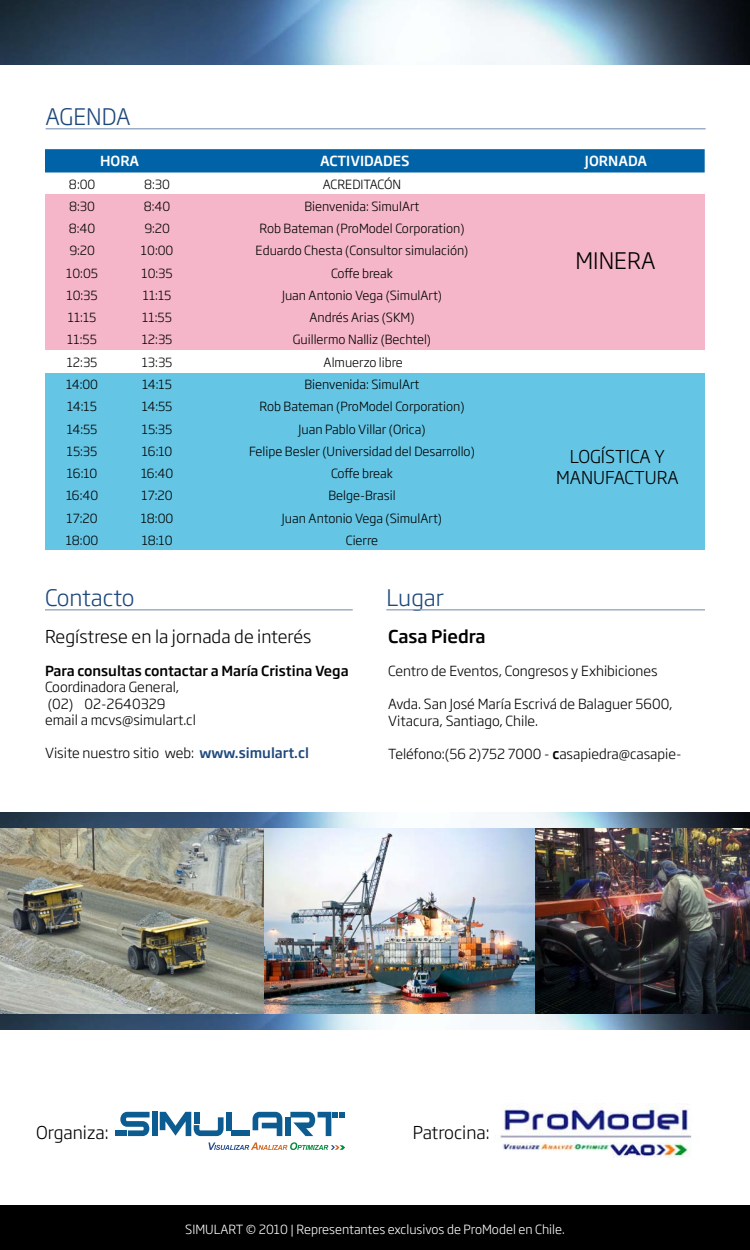
<style>
.page{position:relative;width:750px;height:1250px;background:#fff}
.page>*{position:absolute;margin:0;border:0;box-sizing:border-box;transform-origin:0 0}
.t1{font:300 22.5px "Soho Gothic Pro";color:#1e487c}
.t2{font:300 22.5px "Soho Gothic Pro";color:#000}
.t3{font:300 17.5px/21px "Soho Gothic Pro";color:#000;text-align:center}
.t4{font:500 17.5px "Soho Gothic Pro";color:#000}
.t5{font:300 13.75px/16.5px "Soho Gothic Pro";color:#000}
.t6{font:500 13.75px "Soho Gothic Pro";color:#000}
.t7{font:500 13.75px "Soho Gothic Pro";color:#fff}
.t8{font:300 12.5px "Soho Gothic Pro";color:#000}
.t9{font:300 12.5px "Soho Gothic Pro";color:#fff}
.s1{font-weight:500;color:#1e487c}
.s2{font-weight:500}
</style>
<div class="page">
<div style="left:45px;top:374px;width:660px;height:176px;background:#65c5e4"></div>
<div style="left:46px;top:194px;width:659px;height:156px;background:#f5b6c9"></div>
<svg style="left:45px;top:149px;width:660px;height:24px;background:#0766a9"></svg>
<hr style="left:46px;top:128px;width:660px;height:1px;background:#8aa0bb">
<hr style="left:45px;top:609px;width:308px;height:1px;background:#8aa0bb">
<hr style="left:386px;top:609px;width:319px;height:1px;background:#8aa0bb">
<div style="left:0;top:1205px;width:750px;height:45px;background:#000"></div>
<img style="left:500px;top:1104px;width:192px;height:54px">
<img style="left:0;top:827px;width:264px;height:188px">
<img style="left:264px;top:827px;width:271px;height:188px">
<img style="left:535px;top:827px;width:215px;height:188px">
<img style="left:0;top:812px;width:750px;height:15px">
<img style="left:0;top:1015px;width:750px;height:14px">
<img style="left:0;top:0;width:750px;height:65px">
<div style="left:152px;top:1112px;width:5px;height:24px;background:#0d5c91"></div>
<svg style="left:253px;top:1112px;width:29px;height:24px"></svg>
<div style="left:226px;top:1112px;width:6px;height:18px;background:#0d5c91"></div>
<div style="left:231px;top:1130px;width:19px;height:6px;background:#0d5c91"></div>
<svg style="left:160px;top:1112px;width:64px;height:24px"></svg>
<div style="left:285px;top:1117px;width:5px;height:19px;background:#0d5c91"></div>
<svg style="left:290px;top:1112px;width:55px;height:24px"></svg>
<svg style="left:115px;top:1112px;width:35px;height:24px"></svg>
<svg style="left:208px;top:1142px;width:137px;height:8px"></svg>
<h1 class="t1" style="left:46px;top:99px;width:86px">AGENDA</h1>
<p class="t7" style="left:100px;top:150px;width:41px">HORA</p>
<p class="t7" style="left:320px;top:150px;width:91px">ACTIVIDADES</p>
<p class="t7" style="left:585px;top:150px;width:64px">JORNADA</p>
<p class="t8" style="left:69px;top:174px;width:28px">8:00</p>
<p class="t8" style="left:144px;top:174px;width:27px">8:30</p>
<p class="t8" style="left:323px;top:174px;width:80px">ACREDITACÓN</p>
<p class="t8" style="left:69px;top:196px;width:27px">8:30</p>
<p class="t8" style="left:144px;top:196px;width:28px">8:40</p>
<p class="t8" style="left:305px;top:196px;width:116px">Bienvenida: SimulArt</p>
<p class="t8" style="left:69px;top:219px;width:28px">8:40</p>
<p class="t8" style="left:144px;top:219px;width:27px">9:20</p>
<p class="t8" style="left:259px;top:219px;width:207px">Rob Bateman (ProModel Corporation)</p>
<p class="t8" style="left:69px;top:241px;width:27px">9:20</p>
<p class="t8" style="left:141px;top:241px;width:34px">10:00</p>
<p class="t8" style="left:256px;top:241px;width:214px">Eduardo Chesta (Consultor simulación)</p>
<p class="t8" style="left:66px;top:263px;width:33px">10:05</p>
<p class="t8" style="left:142px;top:263px;width:33px">10:35</p>
<p class="t8" style="left:331px;top:263px;width:64px">Coffe break</p>
<p class="t8" style="left:67px;top:286px;width:33px">10:35</p>
<p class="t8" style="left:143px;top:286px;width:30px">11:15</p>
<p class="t8" style="left:282px;top:286px;width:162px">Juan Antonio Vega (SimulArt)</p>
<p class="t8" style="left:68px;top:308px;width:30px">11:15</p>
<p class="t8" style="left:142px;top:308px;width:31px">11:55</p>
<p class="t8" style="left:309px;top:308px;width:107px">Andrés Arias (SKM)</p>
<p class="t8" style="left:67px;top:330px;width:31px">11:55</p>
<p class="t8" style="left:142px;top:330px;width:32px">12:35</p>
<p class="t8" style="left:293px;top:330px;width:140px">Guillermo Nalliz (Bechtel)</p>
<p class="t8" style="left:67px;top:352px;width:32px">12:35</p>
<p class="t8" style="left:142px;top:352px;width:32px">13:35</p>
<p class="t8" style="left:324px;top:352px;width:81px">Almuerzo libre</p>
<p class="t8" style="left:66px;top:375px;width:33px">14:00</p>
<p class="t8" style="left:142px;top:375px;width:31px">14:15</p>
<p class="t8" style="left:305px;top:375px;width:117px">Bienvenida: SimulArt</p>
<p class="t8" style="left:67px;top:397px;width:31px">14:15</p>
<p class="t8" style="left:142px;top:397px;width:32px">14:55</p>
<p class="t8" style="left:259px;top:397px;width:207px">Rob Bateman (ProModel Corporation)</p>
<p class="t8" style="left:67px;top:419px;width:32px">14:55</p>
<p class="t8" style="left:142px;top:419px;width:32px">15:35</p>
<p class="t8" style="left:299px;top:419px;width:128px">Juan Pablo Villar (Orica)</p>
<p class="t8" style="left:67px;top:441px;width:32px">15:35</p>
<p class="t8" style="left:142px;top:441px;width:32px">16:10</p>
<p class="t8" style="left:249px;top:441px;width:227px">Felipe Besler (Universidad del Desarrollo)</p>
<p class="t8" style="left:67px;top:464px;width:32px">16:10</p>
<p class="t8" style="left:141px;top:464px;width:34px">16:40</p>
<p class="t8" style="left:331px;top:464px;width:64px">Coffe break</p>
<p class="t8" style="left:66px;top:486px;width:34px">16:40</p>
<p class="t8" style="left:142px;top:486px;width:33px">17:20</p>
<p class="t8" style="left:328px;top:486px;width:69px">Belge-Brasil</p>
<p class="t8" style="left:67px;top:508px;width:33px">17:20</p>
<p class="t8" style="left:141px;top:508px;width:34px">18:00</p>
<p class="t8" style="left:282px;top:508px;width:162px">Juan Antonio Vega (SimulArt)</p>
<p class="t8" style="left:66px;top:531px;width:34px">18:00</p>
<p class="t8" style="left:142px;top:531px;width:32px">18:10</p>
<p class="t8" style="left:346px;top:531px;width:34px">Cierre</p>
<h1 class="t1" style="left:45px;top:580px;width:91px">Contacto</h1>
<h1 class="t1" style="left:386px;top:580px;width:59px">Lugar</h1>
<h1 class="t2" style="left:576px;top:243px;width:82px">MINERA</h1>
<h2 class="t3" style="left:556px;top:445px;width:124px">LOGÍSTICA Y<br>MANUFACTURA</h2>
<h2 class="t3" style="left:45px;top:625px;width:268px">Regístrese en la jornada de interés</h2>
<p class="t6" style="left:45px;top:660px;width:305px">Para consultas contactar a María Cristina Vega</p>
<p class="t5" style="left:45px;top:678px;width:152px">Coordinadora General, (02) 02-2640329 email a mcvs@simulart.cl</p>
<p class="t5" style="left:45px;top:744px;width:265px">Visite nuestro sitio web: <span class="s1">www.simulart.cl</span></p>
<h2 class="t4" style="left:388px;top:623px;width:99px">Casa Piedra</h2>
<p class="t5" style="left:388px;top:662px;width:271px">Centro de Eventos, Congresos y Exhibiciones</p>
<p class="t5" style="left:388px;top:695px;width:286px">Avda. San José María Escrivá de Balaguer 5600,<br>Vitacura, Santiago, Chile.</p>
<p class="t5" style="left:388px;top:744px;width:295px">Teléfono:(56 2)752 7000 - <span class="s2">c</span>asapiedra@casapie-</p>
<h2 class="t3" style="left:36px;top:1121px;width:74px">Organiza:</h2>
<h2 class="t3" style="left:413px;top:1121px;width:78px">Patrocina:</h2>
<p class="t9" style="left:185px;top:1219px;width:381px">SIMULART © 2010 | Representantes exclusivos de ProModel en Chile.</p>
</div>
